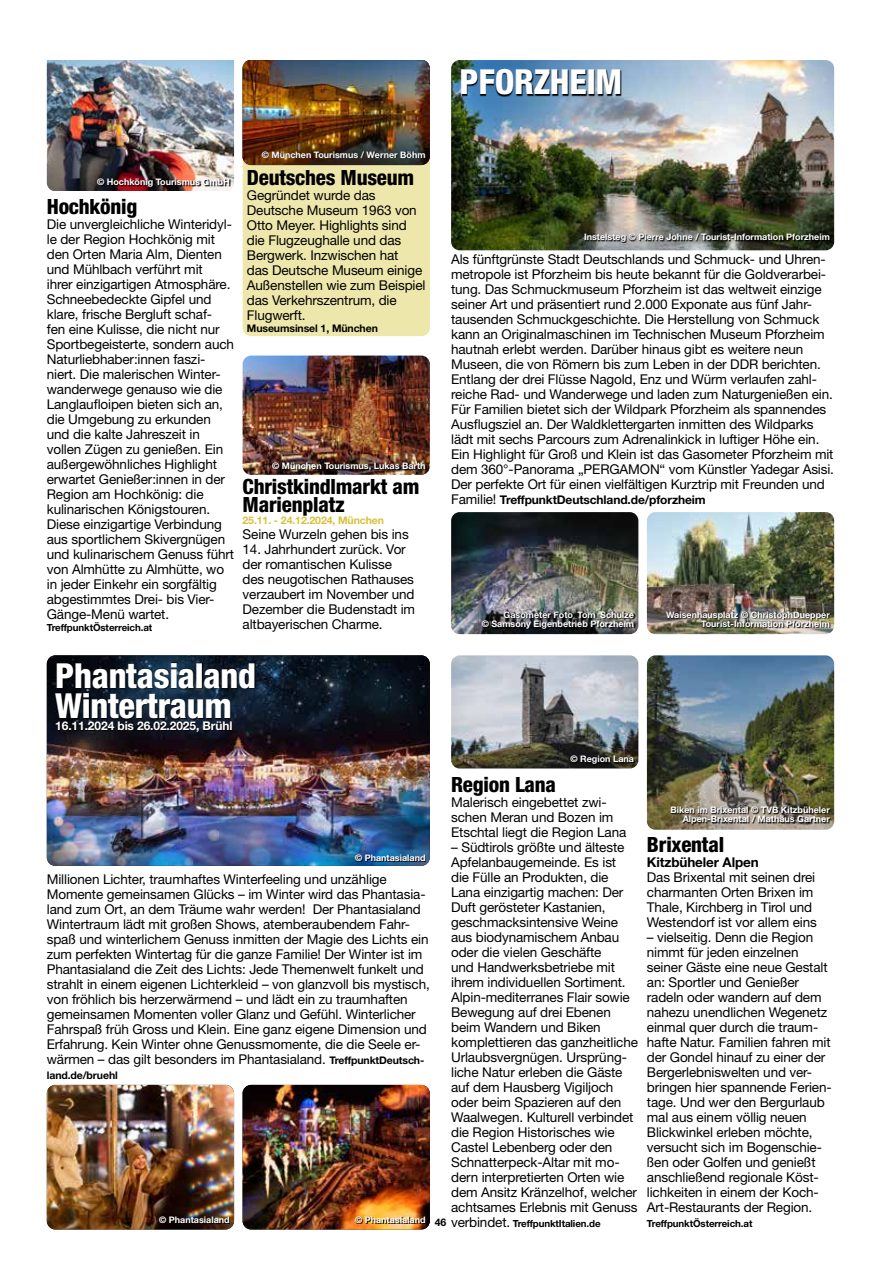
<style>
.page{position:relative;width:881px;height:1263px;background:#fff}
.page>*{position:absolute;margin:0;border:0;box-sizing:border-box;transform-origin:0 0}
.t1{font:800 condensed 34.5px/30px "Helvetica Neue LT";letter-spacing:-.01em;color:#fff}
.t2{font:800 condensed 21px/18px "Helvetica Neue LT";letter-spacing:-.01em;color:#000}
.t3{font:13.5px/15px "Helvetica Neue LT";letter-spacing:-.01em;color:#000}
.t4{font:700 13.5px "Helvetica Neue LT";letter-spacing:-.01em;color:#000}
.t5{font:700 12px "Helvetica Neue LT";letter-spacing:-.01em;color:#000}
.t6{font:700 12px "Helvetica Neue LT";letter-spacing:-.01em;color:#fff}
.t7{font:700 10.5px "Helvetica Neue LT";letter-spacing:-.01em;color:#000}
.t8{font:700 10.5px "Helvetica Neue LT";letter-spacing:-.01em;color:#d7c138}
.t9{font:700 9.75px "Helvetica Neue LT";letter-spacing:-.01em;color:#000}
.t10{font:700 9px/9px "Helvetica Neue LT";color:#fff;text-align:right}
.s1{font-weight:400;font-size:13.5px}
.s2{font-weight:700;font-size:10.5px}
</style>
<div class="page">
<img style="left:451px;top:60px;width:382px;height:190px">
<svg style="left:585px;top:234px;width:245px;height:9px"></svg>
<svg style="left:461px;top:69px;width:160px;height:28px"></svg>
<img style="left:451px;top:512px;width:187px;height:122px">
<img style="left:646px;top:512px;width:187px;height:122px">
<svg style="left:481px;top:612px;width:154px;height:18px"></svg>
<img style="left:666px;top:612px;width:165px;height:17px">
<img style="left:47px;top:60px;width:187px;height:131px">
<svg style="left:97px;top:179px;width:133px;height:9px"></svg>
<img style="left:451px;top:655px;width:187px;height:113px">
<svg style="left:571px;top:756px;width:64px;height:9px"></svg>
<img style="left:47px;top:655px;width:382px;height:211px">
<svg style="left:355px;top:854px;width:70px;height:8px"></svg>
<svg style="left:56px;top:662px;width:200px;height:71px"></svg>
<img style="left:242px;top:1085px;width:187px;height:144px">
<svg style="left:355px;top:1216px;width:70px;height:8px"></svg>
<img style="left:47px;top:1085px;width:187px;height:144px">
<svg style="left:159px;top:1216px;width:71px;height:8px"></svg>
<div style="left:242px;top:60px;width:187px;height:276px;background:#eee7ac;border-radius:9px"></div>
<img style="left:242px;top:60px;width:187px;height:105px">
<svg style="left:262px;top:151px;width:163px;height:7px"></svg>
<img style="left:242px;top:356px;width:187px;height:119px">
<svg style="left:273px;top:463px;width:153px;height:9px"></svg>
<img style="left:646px;top:655px;width:187px;height:175px">
<svg style="left:671px;top:807px;width:160px;height:18px"></svg>
<p class="t10" style="left:97px;top:177px;width:134px">© Hochkönig Tourismus GmbH</p>
<h2 class="t2" style="left:47px;top:197px;width:92px">Hochkönig</h2>
<p class="t3" style="left:47px;top:217px;width:189px">Die unvergleichliche Winteridyl&shy;le der Region Hochkönig mit den Orten Maria Alm, Dienten und Mühlbach verführt mit<br>ihrer einzigartigen Atmosphäre.<br>Schneebedeckte Gipfel und klare, frische Bergluft schaf-<br>fen eine Kulisse, die nicht nur<br>Sportbegeisterte, sondern auch<br>Naturliebhaber:innen faszi&shy;niert. Die malerischen Winter&shy;wanderwege genauso wie die<br>Langlaufloipen bieten sich an, die Umgebung zu erkunden und die kalte Jahreszeit in vollen Zügen zu genießen. Ein außergewöhnliches Highlight erwartet Genießer:innen in der<br>Region am Hochkönig: die kulinarischen Königstouren.<br>Diese einzigartige Verbindung aus sportlichem Skivergnügen und kulinarischem Genuss führt von Almhütte zu Almhütte, wo in jeder Einkehr ein sorgfältig abgestimmtes Drei- bis Vier-<br>Gänge-Menü wartet.</p>
<p class="t9" style="left:47px;top:622px;width:107px">TreffpunktÖsterreich.at</p>
<p class="t10" style="left:262px;top:150px;width:165px">© München Tourismus / Werner Böhm</p>
<h2 class="t2" style="left:247px;top:168px;width:169px">Deutsches Museum</h2>
<p class="t3" style="left:247px;top:188px;width:180px">Gegründet wurde das<br>Deutsche Museum 1963 von<br>Otto Meyer. Highlights sind die Flugzeughalle und das<br>Bergwerk. Inzwischen hat<br>das Deutsche Museum einige<br>Außenstellen wie zum Beispiel das Verkehrszentrum, die<br>Flugwerft.</p>
<p class="t7" style="left:247px;top:322px;width:132px">Museumsinsel 1, München</p>
<p class="t10" style="left:272px;top:461px;width:155px">© München Tourismus, Lukas Barth</p>
<h2 class="t2" style="left:242px;top:477px;width:178px">Christkindlmarkt am<br>Marienplatz</h2>
<p class="t8" style="left:242px;top:513px;width:143px">25.11. - 24.12.2024, München</p>
<p class="t3" style="left:242px;top:526px;width:168px">Seine Wurzeln gehen bis ins</p>
<p class="t3" style="left:242px;top:541px;width:174px">14. Jahrhundert zurück. Vor der romantischen Kulisse des neugotischen Rathauses verzaubert im November und<br>Dezember die Budenstadt im altbayerischen Charme.</p>
<h1 class="t1" style="left:55px;top:660px;width:202px">Phantasialand<br>Wintertraum</h1>
<p class="t6" style="left:55px;top:718px;width:179px">16.11.2024 bis 26.02.2025, Brühl</p>
<h1 class="t1" style="left:459px;top:66px;width:164px">PFORZHEIM</h1>
<p class="t10" style="left:583px;top:232px;width:247px">Instelsteg © Pierre Johne / Tourist-Information Pforzheim</p>
<p class="t3" style="left:451px;top:252px;width:384px">Als fünftgrünste Stadt Deutschlands und Schmuck- und Uhren&shy;metropole ist Pforzheim bis heute bekannt für die Goldverarbei&shy;tung. Das Schmuckmuseum Pforzheim ist das weltweit einzige seiner Art und präsentiert rund 2.000 Exponate aus fünf Jahr&shy;tausenden Schmuckgeschichte. Die Herstellung von Schmuck kann an Originalmaschinen im Technischen Museum Pforzheim hautnah erlebt werden. Darüber hinaus gibt es weitere neun Museen, die von Römern bis zum Leben in der DDR berichten.<br>Entlang der drei Flüsse Nagold, Enz und Würm verlaufen zahl&shy;reiche Rad- und Wanderwege und laden zum Naturgenießen ein.<br>Für Familien bietet sich der Wildpark Pforzheim als spannendes Ausflugsziel an. Der Waldklettergarten inmitten des Wildparks lädt mit sechs Parcours zum Adrenalinkick in luftiger Höhe ein.<br>Ein Highlight für Groß und Klein ist das Gasometer Pforzheim mit dem 360°-Panorama „PERGAMON“ vom Künstler Yadegar Asisi.<br>Der perfekte Ort für einen vielfältigen Kurztrip mit Freunden und</p>
<p class="t5" style="left:451px;top:492px;width:256px"><span class="s1">Familie!</span> TreffpunktDeutschland.de/pforzheim</p>
<p class="t10" style="left:481px;top:610px;width:154px">Gasometer Foto_Tom_Schulze<br>© Samsony Eigenbetrieb Pforzheim</p>
<p class="t10" style="left:665px;top:610px;width:165px">Waisenhausplatz © ChristophDuepper<br>Tourist-Information Pforzheim</p>
<p class="t10" style="left:570px;top:754px;width:65px">© Region Lana</p>
<h2 class="t2" style="left:451px;top:775px;width:106px">Region Lana</h2>
<p class="t3" style="left:451px;top:794px;width:177px">Malerisch eingebettet zwi&shy;schen Meran und Bozen im<br>Etschtal liegt die Region Lana</p>
<p class="t3" style="left:451px;top:839px;width:188px">– Südtirols größte und älteste<br>Apfelanbaugemeinde. Es ist<br>die Fülle an Produkten, die<br>Lana einzigartig machen: Der<br>Duft gerösteter Kastanien, geschmacksintensive Weine aus biodynamischem Anbau oder die vielen Geschäfte<br>und Handwerksbetriebe mit ihrem individuellen Sortiment.<br>Alpin-mediterranes Flair sowie<br>Bewegung auf drei Ebenen beim Wandern und Biken komplettieren das ganzheitliche<br>Urlaubsvergnügen. Ursprüng&shy;liche Natur erleben die Gäste auf dem Hausberg Vigiljoch oder beim Spazieren auf den<br>Waalwegen. Kulturell verbindet die Region Historisches wie<br>Castel Lebenberg oder den<br>Schnatterpeck-Altar mit mo&shy;dern interpretierten Orten wie dem Ansitz Kränzelhof, welcher achtsames Erlebnis mit Genuss</p>
<p class="t9" style="left:451px;top:1217px;width:151px"><span class="s1">verbindet.</span> TreffpunktItalien.de</p>
<p class="t10" style="left:355px;top:853px;width:72px">© Phantasialand</p>
<p class="t3" style="left:47px;top:872px;width:384px">Millionen Lichter, traumhaftes Winterfeeling und unzählige Momente gemeinsamen Glücks – im Winter wird das Phantasia&shy;land zum Ort, an dem Träume wahr werden! Der Phantasialand Wintertraum lädt mit großen Shows, atemberaubendem Fahr&shy;spaß und winterlichem Genuss inmitten der Magie des Lichts ein zum perfekten Wintertag für die ganze Familie! Der Winter ist im Phantasialand die Zeit des Lichts: Jede Themenwelt funkelt und strahlt in einem eigenen Lichterkleid – von glanzvoll bis mystisch, von fröhlich bis herzerwärmend – und lädt ein zu traumhaften gemeinsamen Momenten voller Glanz und Gefühl. Winterlicher Fahrspaß früh Gross und Klein. Eine ganz eigene Dimension und Erfahrung. Kein Winter ohne Genussmomente, die die Seele er&shy;wärmen – das gilt besonders im Phantasialand. <span class="s2">TreffpunktDeutsch-</span></p>
<p class="t7" style="left:47px;top:1069px;width:72px">land.de/bruehl</p>
<p class="t10" style="left:159px;top:1215px;width:72px">© Phantasialand</p>
<p class="t10" style="left:355px;top:1215px;width:72px">© Phantasialand</p>
<p class="t7" style="left:434px;top:1216px;width:13px">46</p>
<p class="t10" style="left:670px;top:805px;width:161px">Biken im Brixental © TVB Kitzbüheler<br>Alpen-Brixental / Mathäus Gartner</p>
<h2 class="t2" style="left:646px;top:835px;width:79px">Brixental</h2>
<p class="t4" style="left:646px;top:854px;width:113px">Kitzbüheler Alpen</p>
<p class="t3" style="left:646px;top:869px;width:171px">Das Brixental mit seinen drei charmanten Orten Brixen im<br>Thale, Kirchberg in Tirol und<br>Westendorf ist vor allem eins</p>
<p class="t3" style="left:646px;top:929px;width:186px">– vielseitig. Denn die Region nimmt für jeden einzelnen seiner Gäste eine neue Gestalt an: Sportler und Genießer radeln oder wandern auf dem nahezu unendlichen Wegenetz einmal quer durch die traum&shy;hafte Natur. Familien fahren mit der Gondel hinauf zu einer der<br>Bergerlebniswelten und ver&shy;bringen hier spannende Ferien&shy;tage. Und wer den Bergurlaub mal aus einem völlig neuen<br>Blickwinkel erleben möchte, versucht sich im Bogenschie&shy;ßen oder Golfen und genießt anschließend regionale Köst&shy;lichkeiten in einem der Koch-<br>Art-Restaurants der Region.</p>
<p class="t9" style="left:646px;top:1217px;width:107px">TreffpunktÖsterreich.at</p>
</div>
